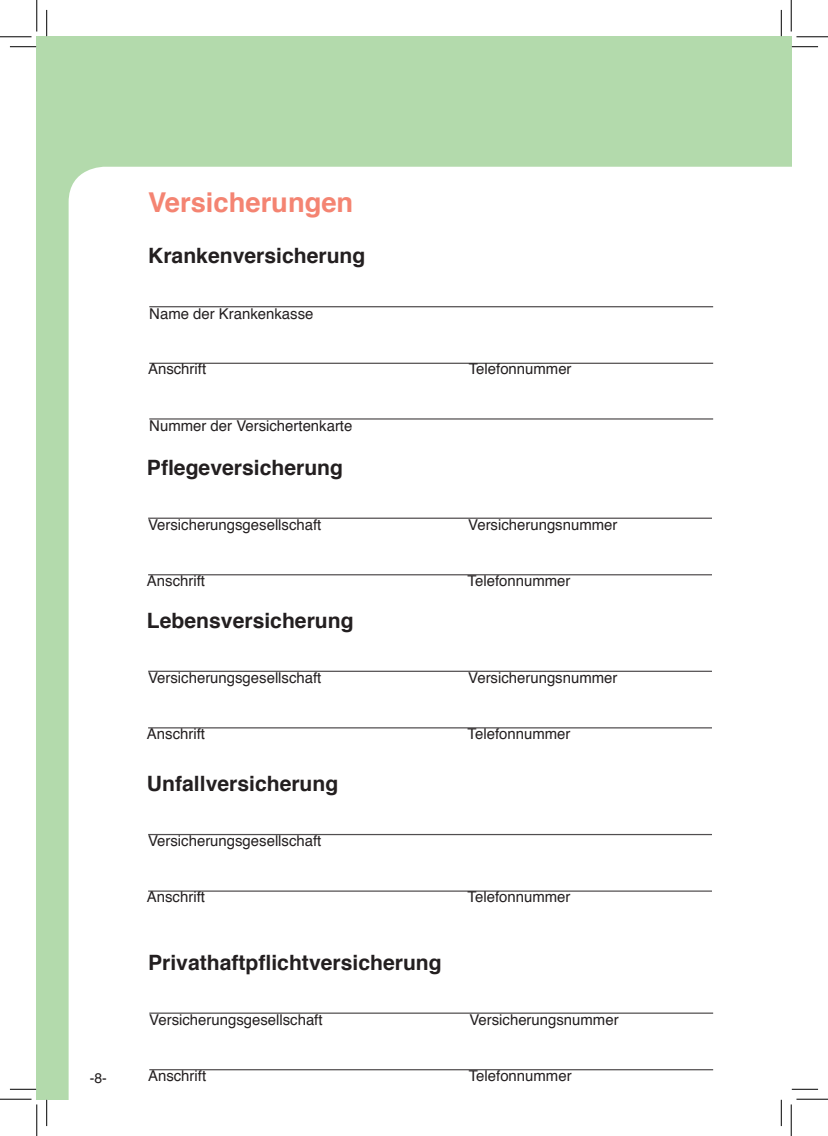
<style>
.page{position:relative;width:828px;height:1136px;background:#fff}
.page>*{position:absolute;margin:0;border:0;box-sizing:border-box;transform-origin:0 0}
.t1{font:700 27.3px "Helvetica";color:#f48472}
.t2{font:700 21.18px "Helvetica";color:#231f20}
.t3{font:14.88px "Helvetica";color:#231f20}
.t4{font:14px "Helvetica";color:#231f20}
</style>
<div class="page">
<div style="left:37px;top:37px;width:754px;height:1061px;background:#b3daac"></div>
<div style="left:69px;top:167px;width:722px;height:931px;background:#fff"></div>
<hr style="left:149px;top:306px;width:564px;height:1px;background:#231f20">
<hr style="left:149px;top:362px;width:564px;height:2px;background:#231f20">
<hr style="left:149px;top:418px;width:564px;height:1px;background:#231f20">
<hr style="left:148px;top:517px;width:564px;height:1px;background:#231f20">
<hr style="left:148px;top:574px;width:564px;height:1px;background:#231f20">
<hr style="left:148px;top:670px;width:564px;height:1px;background:#231f20">
<hr style="left:148px;top:727px;width:564px;height:1px;background:#231f20">
<hr style="left:148px;top:833px;width:564px;height:1px;background:#231f20">
<hr style="left:148px;top:890px;width:564px;height:1px;background:#231f20">
<hr style="left:149px;top:1012px;width:564px;height:1px;background:#231f20">
<hr style="left:149px;top:1068px;width:564px;height:1px;background:#231f20">
<svg style="left:10px;top:46px;width:26px;height:1px"></svg>
<svg style="left:791px;top:46px;width:27px;height:1px"></svg>
<svg style="left:10px;top:1088px;width:26px;height:1px"></svg>
<svg style="left:792px;top:1088px;width:26px;height:1px"></svg>
<svg style="left:46px;top:10px;width:1px;height:26px"></svg>
<svg style="left:46px;top:1099px;width:1px;height:26px"></svg>
<svg style="left:781px;top:10px;width:1px;height:26px"></svg>
<svg style="left:781px;top:1099px;width:1px;height:26px"></svg>
<hr style="left:0;top:36px;width:32px;height:1px;background:#000">
<hr style="left:796px;top:36px;width:32px;height:1px;background:#000">
<hr style="left:0;top:1098px;width:32px;height:1px;background:#000">
<hr style="left:796px;top:1098px;width:32px;height:1px;background:#000">
<hr style="left:36px;top:0;width:1px;height:31px;background:#000">
<hr style="left:36px;top:1104px;width:1px;height:31px;background:#000">
<hr style="left:790px;top:0;width:1px;height:31px;background:#000">
<hr style="left:790px;top:1104px;width:1px;height:31px;background:#000">
<p class="t4" style="left:90px;top:1066px;width:19px">-8-</p>
<h1 class="t1" style="left:148px;top:180px;width:207px">Versicherungen</h1>
<h2 class="t2" style="left:148px;top:239px;width:219px">Krankenversicherung</h2>
<p class="t3" style="left:149px;top:302px;width:166px">Name der Krankenkasse</p>
<p class="t3" style="left:148px;top:357px;width:59px">Anschrift</p>
<p class="t3" style="left:469px;top:357px;width:104px">Telefonnummer</p>
<p class="t3" style="left:149px;top:414px;width:205px">Nummer der Versichertenkarte</p>
<h2 class="t2" style="left:147px;top:450px;width:198px">Pflegeversicherung</h2>
<p class="t3" style="left:148px;top:513px;width:175px">Versicherungsgesellschaft</p>
<p class="t3" style="left:468px;top:513px;width:151px">Versicherungsnummer</p>
<p class="t3" style="left:147px;top:569px;width:59px">Anschrift</p>
<p class="t3" style="left:467px;top:569px;width:104px">Telefonnummer</p>
<h2 class="t2" style="left:147px;top:603px;width:208px">Lebensversicherung</h2>
<p class="t3" style="left:148px;top:666px;width:175px">Versicherungsgesellschaft</p>
<p class="t3" style="left:468px;top:666px;width:151px">Versicherungsnummer</p>
<p class="t3" style="left:147px;top:722px;width:59px">Anschrift</p>
<p class="t3" style="left:467px;top:722px;width:104px">Telefonnummer</p>
<h2 class="t2" style="left:147px;top:766px;width:193px">Unfallversicherung</h2>
<p class="t3" style="left:148px;top:829px;width:175px">Versicherungsgesellschaft</p>
<p class="t3" style="left:147px;top:885px;width:59px">Anschrift</p>
<p class="t3" style="left:467px;top:885px;width:104px">Telefonnummer</p>
<h2 class="t2" style="left:148px;top:945px;width:295px">Privathaftpflichtversicherung</h2>
<p class="t3" style="left:149px;top:1007px;width:175px">Versicherungsgesellschaft</p>
<p class="t3" style="left:469px;top:1007px;width:151px">Versicherungsnummer</p>
<p class="t3" style="left:148px;top:1063px;width:59px">Anschrift</p>
<p class="t3" style="left:469px;top:1063px;width:104px">Telefonnummer</p>
</div>
